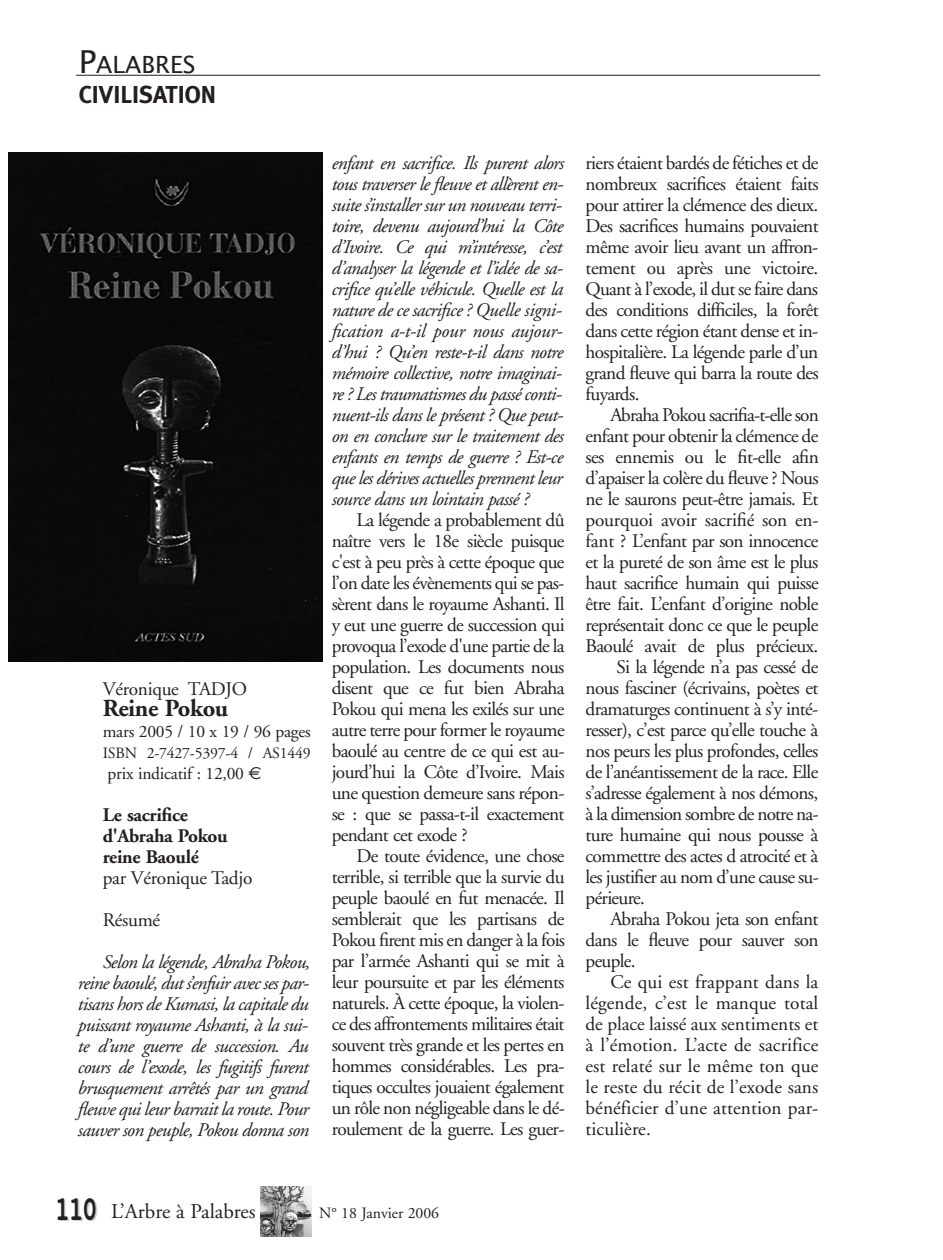
<style>
.page{position:relative;width:943px;height:1260px;background:#fff}
.page>*{position:absolute;margin:0;border:0;box-sizing:border-box;transform-origin:0 0}
.t1{font:700 24.5px "Meta";color:#231f20}
.t2{font:700 24.5px "Adobe Garamond";letter-spacing:-.015em;color:#231f20}
.t3{font:23.62px "Lucida Sans";color:#231f20}
.t4{font:21px "Adobe Garamond";color:#231f20}
.t5{font:19.25px/21px "Adobe Garamond";letter-spacing:-.035em;color:#231f20;text-align:justify}
.t6{font:italic 19.25px/21px "Adobe Garamond";letter-spacing:-.035em;color:#231f20}
.t7{font:19.25px "Adobe Garamond";letter-spacing:.005em;color:#231f20}
.t8{font:19.25px/42px "Adobe Garamond";letter-spacing:-.015em;color:#231f20}
.t9{font:700 19.25px/21px "Adobe Garamond";letter-spacing:-.015em;color:#231f20}
.t10{font:19.25px "Adobe Garamond";letter-spacing:-.005em;color:#231f20}
.t11{font:19.25px "Adobe Garamond";letter-spacing:-.01em;color:#231f20}
.t12{font:17.5px "Adobe Garamond";letter-spacing:-.015em;color:#231f20}
.t13{font:15.75px "Adobe Garamond";letter-spacing:-.015em;color:#231f20}
.s1{font-size:31.5px}
.s2{font-family:"Euro Sans"}
.s3{font-family:"Benguiat Gothic";font-weight:700;font-size:31.5px;color:#ccc}
</style>
<div class="page">
<hr style="left:76px;top:75px;width:744px;height:1px;background:#231f20">
<img style="left:9px;top:153px;width:313px;height:508px">
<img style="left:261px;top:1186px;width:51px;height:51px">
<p class="t3" style="left:79px;top:51px;width:118px"><span class="s1">P</span>ALABRES</p>
<p class="t1" style="left:79px;top:80px;width:139px">CIVILISATION</p>
<p class="t8" style="left:103px;top:669px;width:146px">Véronique TADJO</p>
<p class="t2" style="left:103px;top:698px;width:127px">Reine Pokou</p>
<p class="t12" style="left:103px;top:724px;width:209px">mars 2005 / 10 x 19 / 96 pages</p>
<p class="t13" style="left:103px;top:746px;width:209px">ISBN 2-7427-5397-4 / AS1449</p>
<p class="t12" style="left:108px;top:766px;width:155px">prix indicatif : 12,00 <span class="s2">€</span></p>
<p class="t9" style="left:103px;top:806px;width:126px">Le sacrifice d'Abraha Pokou reine Baoulé</p>
<p class="t8" style="left:103px;top:858px;width:151px">par Véronique Tadjo<br>Résumé</p>
<p class="t6" style="left:78px;top:953px;width:234px;text-indent:25px">Selon la légende, Abraha Pokou, reine baoulé, dut s’enfuir avec ses par&shy;tisans hors de Kumasi, la capitale du puissant royaume Ashanti, à la sui&shy;te d’une guerre de succession. Au cours de l’exode, les fugitifs furent brusquement arrêtés par un grand fleuve qui leur barrait la route. Pour sauver son peuple, Pokou donna son</p>
<p class="t6" style="left:332px;top:155px;width:234px">enfant en sacrifice. Ils purent alors tous traverser le fleuve et allèrent en&shy;suite s’installer sur un nouveau terri&shy;toire, devenu aujourd’hui la Côte d’Ivoire. Ce qui m’intéresse, c’est d’analyser la légende et l’idée de sa&shy;crifice qu’elle véhicule. Quelle est la nature de ce sacrifice ? Quelle signi&shy;fication a-t-il pour nous aujour&shy;d’hui ? Qu’en reste-t-il dans notre mémoire collective, notre imaginai&shy;re ? Les traumatismes du passé conti&shy;nuent-ils dans le présent ? Que peut&shy;on en conclure sur le traitement des enfants en temps de guerre ? Est-ce que les dérives actuelles prennent leur source dans un lointain passé ?</p>
<p class="t5" style="left:332px;top:511px;width:234px;text-indent:25px">La légende a probablement dû naître vers le 18e siècle puisque c'est à peu près à cette époque que l’on date les évènements qui se pas&shy;sèrent dans le royaume Ashanti. Il y eut une guerre de succession qui provoqua l’exode d'une partie de la population. Les documents nous disent que ce fut bien Abraha Pokou qui mena les exilés sur une autre terre pour former le royaume baoulé au centre de ce qui est au&shy;jourd’hui la Côte d’Ivoire. Mais une question demeure sans répon&shy;se : que se passa-t-il exactement pendant cet exode ?</p>
<p class="t5" style="left:332px;top:847px;width:235px;text-indent:25px">De toute évidence, une chose terrible, si terrible que la survie du peuple baoulé en fut menacée. Il semblerait que les partisans de Pokou firent mis en danger à la fois par l’armée Ashanti qui se mit à leur poursuite et par les éléments naturels. À cette époque, la violen&shy;ce des affrontements militaires était souvent très grande et les pertes en hommes considérables. Les pra&shy;tiques occultes jouaient également un rôle non négligeable dans le dé&shy;roulement de la guerre. Les guer-</p>
<p class="t5" style="left:585px;top:154px;width:235px">riers étaient bardés de fétiches et de nombreux sacrifices étaient faits pour attirer la clémence des dieux.<br>Des sacrifices humains pouvaient même avoir lieu avant un affron&shy;tement ou après une victoire.<br>Quant à l’exode, il dut se faire dans des conditions difficiles, la forêt dans cette région étant dense et in&shy;hospitalière. La légende parle d’un grand fleuve qui barra la route des fuyards.</p>
<p class="t5" style="left:610px;top:406px;width:210px">Abraha Pokou sacrifia-t-elle son</p>
<p class="t5" style="left:585px;top:427px;width:234px">enfant pour obtenir la clémence de</p>
<p class="t5" style="left:585px;top:448px;width:235px">ses ennemis ou le fit-elle afin</p>
<p class="t5" style="left:585px;top:469px;width:234px">d’apaiser la colère du fleuve ? Nous</p>
<p class="t5" style="left:585px;top:490px;width:234px">ne le saurons peut-être jamais. Et</p>
<p class="t11" style="left:585px;top:513px;width:235px">pourquoi avoir sacrifié son en-</p>
<p class="t5" style="left:585px;top:532px;width:234px">fant ? L’enfant par son innocence</p>
<p class="t5" style="left:585px;top:553px;width:234px">et la pureté de son âme est le plus</p>
<p class="t5" style="left:585px;top:574px;width:234px">haut sacrifice humain qui puisse</p>
<p class="t5" style="left:585px;top:595px;width:234px">être fait. L’enfant d’origine noble</p>
<p class="t5" style="left:585px;top:616px;width:234px">représentait donc ce que le peuple</p>
<p class="t5" style="left:585px;top:637px;width:234px">Baoulé avait de plus précieux.</p>
<p class="t5" style="left:616px;top:658px;width:203px">Si la légende n’a pas cessé de</p>
<p class="t5" style="left:585px;top:679px;width:234px">nous fasciner (écrivains, poètes et</p>
<p class="t5" style="left:585px;top:700px;width:234px">dramaturges continuent à s’y inté-</p>
<p class="t5" style="left:585px;top:721px;width:234px">resser), c’est parce qu’elle touche à</p>
<p class="t5" style="left:585px;top:742px;width:234px">nos peurs les plus profondes, celles</p>
<p class="t5" style="left:585px;top:763px;width:234px">de l’anéantissement de la race. Elle</p>
<p class="t5" style="left:585px;top:784px;width:234px">s’adresse également à nos démons,</p>
<p class="t5" style="left:585px;top:805px;width:234px">à la dimension sombre de notre na-</p>
<p class="t5" style="left:585px;top:826px;width:234px">ture humaine qui nous pousse à</p>
<p class="t5" style="left:585px;top:847px;width:234px">commettre des actes d atrocité et à</p>
<p class="t5" style="left:585px;top:868px;width:235px">les justifier au nom d’une cause su-</p>
<p class="t5" style="left:585px;top:889px;width:61px">périeure.</p>
<p class="t5" style="left:610px;top:910px;width:209px">Abraha Pokou jeta son enfant</p>
<p class="t5" style="left:585px;top:931px;width:234px">dans le fleuve pour sauver son</p>
<p class="t5" style="left:585px;top:952px;width:52px">peuple.</p>
<p class="t7" style="left:610px;top:975px;width:209px">Ce qui est frappant dans la</p>
<p class="t7" style="left:585px;top:996px;width:234px">légende, c’est le manque total</p>
<p class="t10" style="left:585px;top:1017px;width:234px">de place laissé aux sentiments et</p>
<p class="t7" style="left:585px;top:1038px;width:234px">à l’émotion. L’acte de sacrifice</p>
<p class="t7" style="left:585px;top:1059px;width:234px">est relaté sur le même ton que</p>
<p class="t7" style="left:585px;top:1080px;width:234px">le reste du récit de l’exode sans</p>
<p class="t7" style="left:585px;top:1101px;width:234px">bénéficier d’une attention par-</p>
<p class="t7" style="left:585px;top:1122px;width:67px">ticulière.</p>
<p class="t4" style="left:57px;top:1203px;width:200px"><span class="s3">110</span> L’Arbre à Palabres</p>
<p class="t13" style="left:319px;top:1207px;width:121px">N° 18 Janvier 2006</p>
</div>
